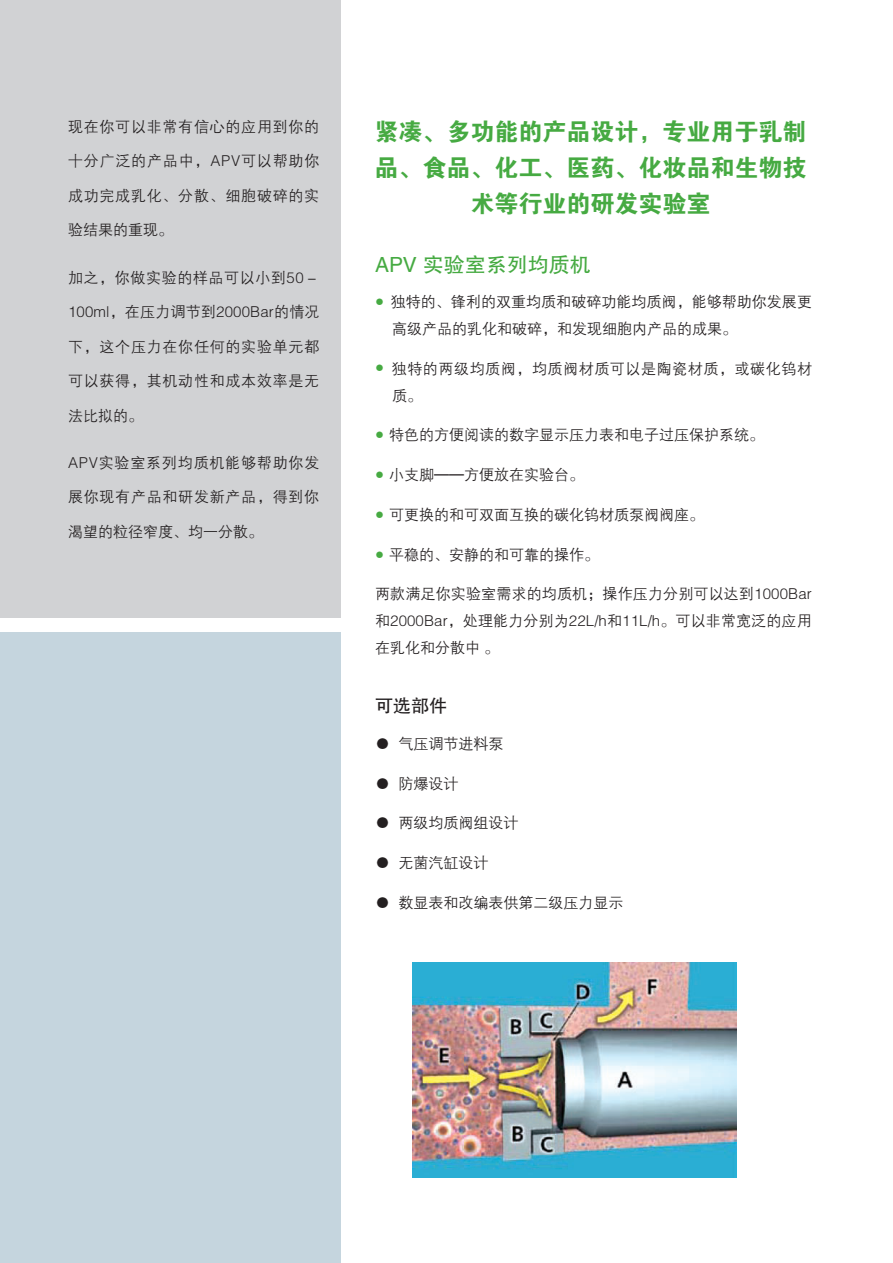
<style>
.page{position:relative;width:893px;height:1263px;background:#fff}
.page>*{position:absolute;margin:0;border:0;box-sizing:border-box;transform-origin:0 0}
.t1{font:24px/36px "FZDHTJW GB1 0";color:#46aa42;text-align:center}
.t2{font:21px "FZHTJW GB1 0";color:#46aa42}
.t3{font:18px "FZHTJW GB1 0";color:#231f20}
.t4{font:15px/27px "FZZDXJW GB1 0";letter-spacing:.01em;color:#231f20}
.t5{font:15px "FZZDXJW GB1 0";letter-spacing:.05em;color:#231f20}
.t6{font:15px/27px "FZZDXJW GB1 0";letter-spacing:.04em;color:#231f20}
.t7{font:15px "FZZDXJW GB1 0";letter-spacing:.055em;color:#231f20}
.s1{font-size:9px;color:#46aa42}
</style>
<div class="page">
<div style="left:0;top:632px;width:340px;height:631px;background:#c5d5de"></div>
<div style="left:0;top:0;width:340px;height:618px;background:#d1d2d4"></div>
<img style="left:412px;top:962px;width:324px;height:216px">
<p class="t5" style="left:68px;top:119px;width:253px">现在你可以非常有信心的应用到你的</p>
<p class="t7" style="left:68px;top:153px;width:253px">十分广泛的产品中，APV可以帮助你</p>
<p class="t5" style="left:68px;top:188px;width:253px">成功完成乳化、分散、细胞破碎的实</p>
<p class="t4" style="left:68px;top:217px;width:106px">验结果的重现。</p>
<p class="t6" style="left:68px;top:264px;width:253px">加之，你做实验的样品可以小到50－</p>
<p class="t4" style="left:68px;top:299px;width:253px">100ml，在压力调节到2000Bar的情况</p>
<p class="t5" style="left:68px;top:338px;width:253px">下，这个压力在你任何的实验单元都</p>
<p class="t5" style="left:68px;top:373px;width:253px">可以获得，其机动性和成本效率是无</p>
<p class="t4" style="left:68px;top:402px;width:76px">法比拟的。</p>
<p class="t7" style="left:68px;top:455px;width:253px">APV实验室系列均质机能够帮助你发</p>
<p class="t5" style="left:68px;top:489px;width:253px">展你现有产品和研发新产品，得到你</p>
<p class="t4" style="left:68px;top:519px;width:196px">渴望的粒径窄度、均一分散。</p>
<h1 class="t1" style="left:375px;top:114px;width:434px">紧凑、多功能的产品设计，专业用于乳制品、食品、化工、医药、化妆品和生物技术等行业的研发实验室</h1>
<h2 class="t2" style="left:375px;top:253px;width:217px">APV 实验室系列均质机</h2>
<p class="t4" style="left:392px;top:289px;width:421px;text-indent:-17px"><span class="s1">●</span> 独特的、锋利的双重均质和破碎功能均质阀，能够帮助你发展更高级产品的乳化和破碎，和发现细胞内产品的成果。</p>
<p class="t6" style="left:392px;top:355px;width:421px;text-indent:-17px"><span class="s1">●</span> 独特的两级均质阀，均质阀材质可以是陶瓷材质，或碳化钨材质。</p>
<p class="t4" style="left:375px;top:422px;width:390px"><span class="s1">●</span> 特色的方便阅读的数字显示压力表和电子过压保护系统。</p>
<p class="t4" style="left:375px;top:462px;width:210px"><span class="s1">●</span> 小支脚——方便放在实验台。</p>
<p class="t4" style="left:375px;top:502px;width:330px"><span class="s1">●</span> 可更换的和可双面互换的碳化钨材质泵阀阀座。</p>
<p class="t4" style="left:375px;top:541px;width:225px"><span class="s1">●</span> 平稳的、安静的和可靠的操作。</p>
<p class="t4" style="left:375px;top:581px;width:438px;text-align:justify">两款满足你实验室需求的均质机；操作压力分别可以达到1000Bar和2000Bar，处理能力分别为22L/h和11L/h。可以非常宽泛的应用在乳化和分散中 。</p>
<p class="t3" style="left:375px;top:696px;width:73px">可选部件</p>
<p class="t4" style="left:375px;top:731px;width:130px">● 气压调节进料泵</p>
<p class="t4" style="left:375px;top:770px;width:85px">● 防爆设计</p>
<p class="t4" style="left:375px;top:810px;width:145px">● 两级均质阀组设计</p>
<p class="t4" style="left:375px;top:850px;width:115px">● 无菌汽缸设计</p>
<p class="t4" style="left:375px;top:890px;width:250px">● 数显表和改编表供第二级压力显示</p>
</div>
